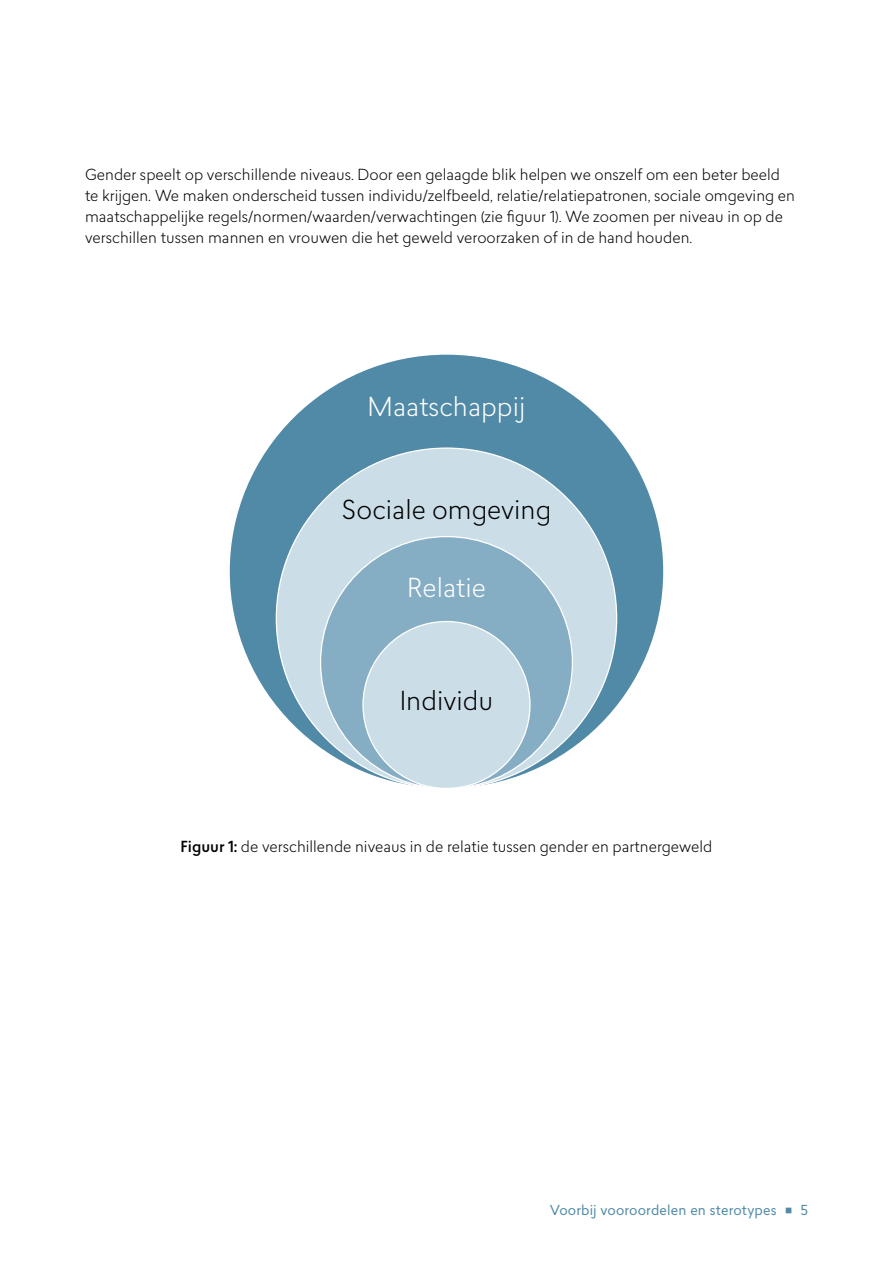
<style>
.page{position:relative;width:893px;height:1263px;background:#fff}
.page>*{position:absolute;margin:0;border:0;box-sizing:border-box;transform-origin:0 0}
.t1{font:300 25.65px "Lasiver";color:#000}
.t2{font:300 25.65px "Lasiver";color:#fff}
.brood{font:300 15px/21px "Lasiver";color:#000}
.t3{font:13.5px "Lasiver";letter-spacing:.01em;color:#518aa6}
.s1{font-weight:500}
</style>
<div class="page">
<div style="left:230px;top:355px;width:433px;height:433px;background:#518aa6;border-radius:50%"></div>
<div style="left:276px;top:448px;width:341px;height:340px;background:#cbdee8;border-radius:50%"></div>
<div style="left:321px;top:537px;width:251px;height:251px;background:#85adc3;border-radius:50%"></div>
<div style="left:363px;top:621px;width:167px;height:167px;background:#cbdee8;border-radius:50%"></div>
<p class="brood" style="left:85px;top:164px;width:711px">Gender speelt op verschillende niveaus. Door een gelaagde blik helpen we onszelf om een beter beeld te krijgen. We maken onderscheid tussen individu/zelfbeeld, relatie/relatiepatronen, sociale omgeving en maatschappelijke regels/normen/waarden/verwachtingen (zie figuur 1). We zoomen per niveau in op de verschillen tussen mannen en vrouwen die het geweld veroorzaken of in de hand houden.</p>
<p class="t2" style="left:368px;top:389px;width:159px">Maatschappij</p>
<p class="t1" style="left:342px;top:492px;width:211px">Sociale omgeving</p>
<p class="t2" style="left:407px;top:570px;width:80px">Relatie</p>
<p class="t1" style="left:400px;top:682px;width:95px">Individu</p>
<p class="brood" style="left:181px;top:836px;width:533px"><span class="s1">Figuur 1:</span> de verschillende niveaus in de relatie tussen gender en partnergeweld</p>
<p class="t3" style="left:550px;top:1201px;width:228px">Voorbij vooroordelen en sterotypes</p>
<p class="t3" style="left:800px;top:1201px;width:9px">5</p>
</div>
